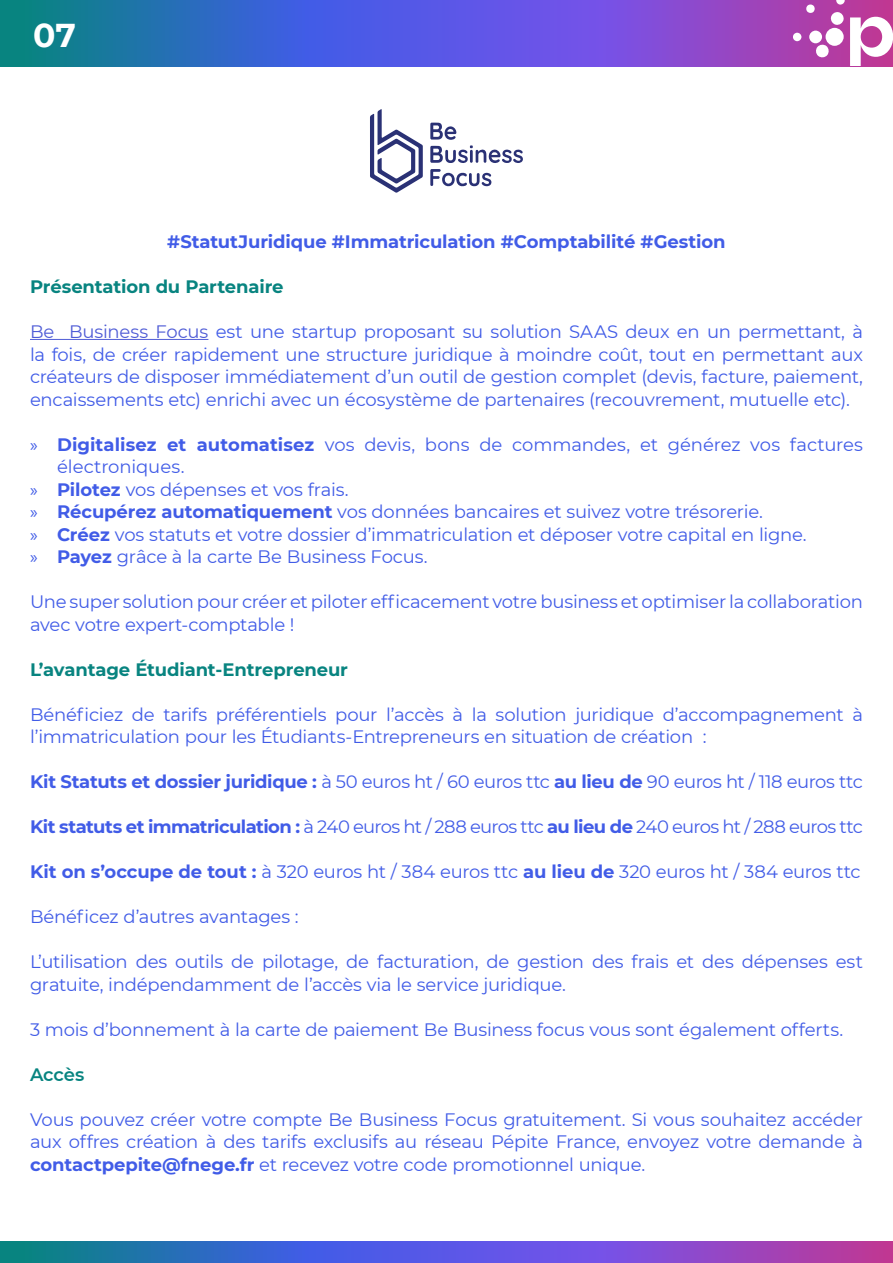
<style>
.page{position:relative;width:893px;height:1263px;background:#fff}
.page>*{position:absolute;margin:0;border:0;box-sizing:border-box;transform-origin:0 0}
.t1{font:700 33px "Montserrat";color:#fff}
.t2{font:18px/22.5px "Montserrat";letter-spacing:-.015em;color:#415ce7}
.t3{font:18px "Montserrat";letter-spacing:-.04em;color:#415ce7}
.t4{font:700 18px "Montserrat";letter-spacing:-.01em;color:#088480}
.t5{font:700 18px "Montserrat";letter-spacing:-.01em;color:#415ce7}
.t6{font:600 18px "Montserrat";letter-spacing:-.01em;color:#088480}
.s1{color:#4f5cd6}
.s2{font-family:"Myriad Pro"}
.s3{font-weight:700}
</style>
<div class="page">
<hr style="left:30px;top:339px;width:178px;height:1px;background:#4f5cd6">
<svg style="left:0;top:1242px;width:893px;height:21px"></svg>
<svg style="left:370px;top:109px;width:53px;height:84px"></svg>
<svg style="left:430px;top:123px;width:93px;height:40px"></svg>
<svg style="left:430px;top:169px;width:62px;height:18px"></svg>
<svg style="left:0;top:0;width:893px;height:67px"></svg>
<svg style="left:794px;top:1px;width:98px;height:65px"></svg>
<p class="t1" style="left:33px;top:11px;width:44px">07</p>
<p class="t5" style="left:167px;top:229px;width:560px">#StatutJuridique #Immatriculation #Comptabilité #Gestion</p>
<p class="t4" style="left:30px;top:274px;width:255px">Présentation du Partenaire</p>
<p class="t2" style="left:30px;top:320px;width:834px;text-align:justify"><span class="s1">Be Business Focus</span> est une startup proposant su solution SAAS deux en un permettant, à la fois, de créer rapidement une structure juridique à moindre coût, tout en permettant aux créateurs de disposer immédiatement d’un outil de gestion complet (devis, facture, paiement, encaissements etc) enrichi avec un écosystème de partenaires (recouvrement, mutuelle etc).</p>
<p class="t2" style="left:57px;top:432px;width:807px;text-indent:-27px"><span class="s2">»</span> <span class="s3">Digitalisez et automatisez</span> vos devis, bons de commandes, et générez vos factures électroniques.</p>
<p class="t2" style="left:30px;top:477px;width:320px"><span class="s2">»</span> <span class="s3">Pilotez</span> vos dépenses et vos frais.</p>
<p class="t2" style="left:30px;top:500px;width:734px"><span class="s2">»</span> <span class="s3">Récupérez automatiquement</span> vos données bancaires et suivez votre trésorerie.</p>
<p class="t2" style="left:30px;top:522px;width:778px"><span class="s2">»</span> <span class="s3">Créez</span> vos statuts et votre dossier d’immatriculation et déposer votre capital en ligne.</p>
<p class="t2" style="left:30px;top:545px;width:399px"><span class="s2">»</span> <span class="s3">Payez</span> grâce à la carte Be Business Focus.</p>
<p class="t2" style="left:30px;top:590px;width:834px">Une super solution pour créer et piloter efficacement votre business et optimiser la collaboration avec votre expert-comptable !</p>
<p class="t4" style="left:30px;top:656px;width:320px">L’avantage Étudiant-Entrepreneur</p>
<p class="t2" style="left:30px;top:702px;width:834px">Bénéficiez de tarifs préférentiels pour l’accès à la solution juridique d’accompagnement à l’immatriculation pour les Étudiants-Entrepreneurs en situation de création :</p>
<p class="t2" style="left:30px;top:770px;width:834px"><span class="s3">Kit Statuts et dossier juridique :</span> à 50 euros ht / 60 euros ttc <span class="s3">au lieu de</span> 90 euros ht / 118 euros ttc</p>
<p class="t3" style="left:30px;top:814px;width:834px"><span class="s3">Kit statuts et immatriculation :</span> à 240 euros ht / 288 euros ttc <span class="s3">au lieu de</span> 240 euros ht / 288 euros ttc</p>
<p class="t2" style="left:30px;top:860px;width:832px"><span class="s3">Kit on s’occupe de tout :</span> à 320 euros ht / 384 euros ttc <span class="s3">au lieu de</span> 320 euros ht / 384 euros ttc</p>
<p class="t2" style="left:30px;top:905px;width:270px">Bénéficez d’autres avantages :</p>
<p class="t2" style="left:30px;top:950px;width:834px">L’utilisation des outils de pilotage, de facturation, de gestion des frais et des dépenses est gratuite, indépendamment de l’accès via le service juridique.</p>
<p class="t2" style="left:30px;top:1017px;width:815px">3 mois d’bonnement à la carte de paiement Be Business focus vous sont également offerts.</p>
<p class="t6" style="left:30px;top:1061px;width:56px">Accès</p>
<p class="t2" style="left:30px;top:1107px;width:834px;text-align:justify">Vous pouvez créer votre compte Be Business Focus gratuitement. Si vous souhaitez accéder aux offres création à des tarifs exclusifs au réseau Pépite France, envoyez votre demande à <span class="s3">contactpepite@fnege.fr</span> et recevez votre code promotionnel unique.</p>
</div>
